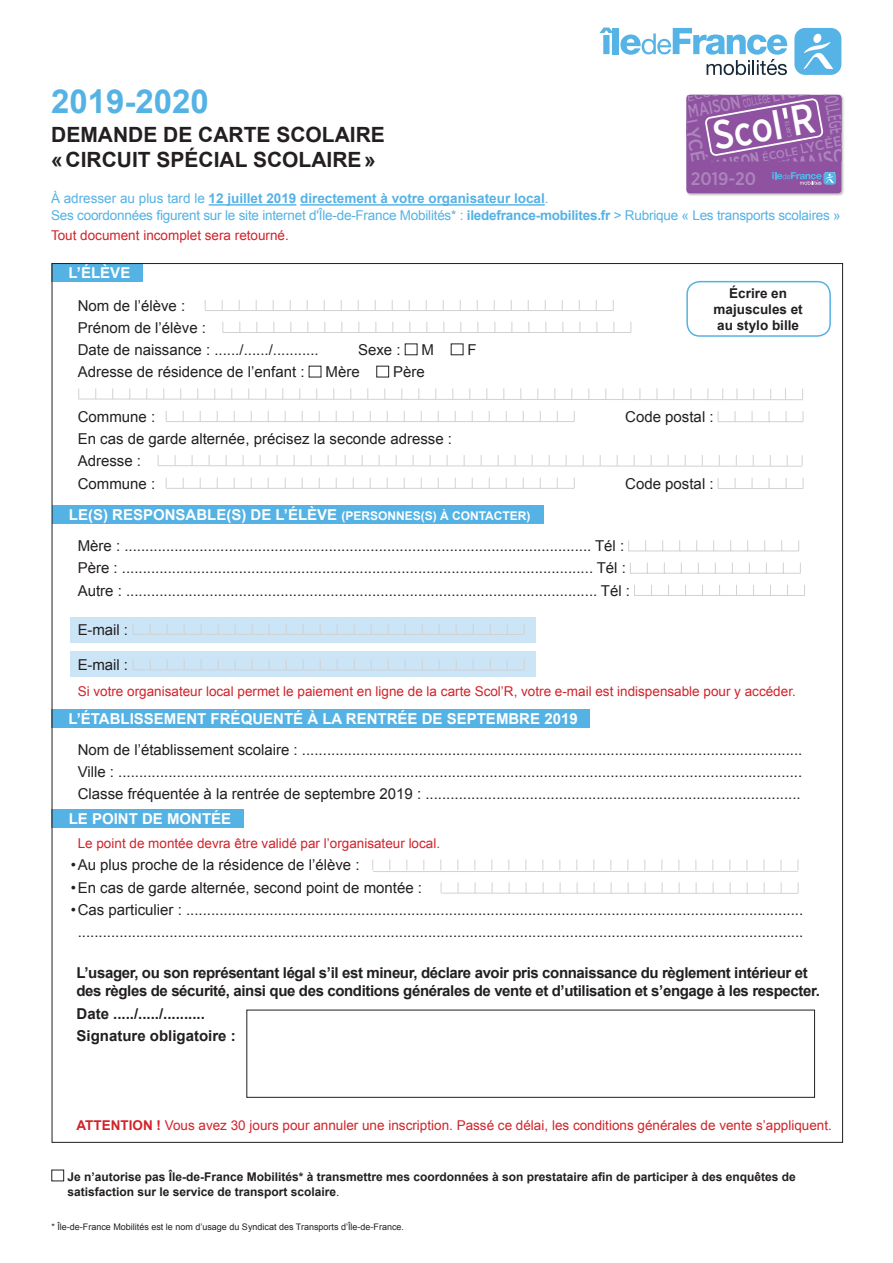
<style>
.page{position:relative;width:893px;height:1263px;background:#fff}
.page>*{position:absolute;margin:0;border:0;box-sizing:border-box;transform-origin:0 0}
.t1{font:500 40.95px "Gotham Narrow";color:#fff;scale:.92 1}
.t2{font:700 33px "Arial";color:#54b2e4}
.t3{font:500 23.1px "Gotham Narrow";color:#ad85bc;scale:.78 1}
.t4{font:700 21px/25.2px "Arial";color:#231f20}
.t5{font:500 20.1px "Gotham Narrow";color:#ad85bc;scale:.54 1}
.t6{font:500 19.65px "Gotham Narrow";color:#ad85bc}
.t7{font:500 18.75px "Gotham Narrow";color:#ad85bc;scale:.78 1}
.t8{font:500 18px "Gotham Narrow";color:#ad85bc}
.t9{font:700 17.1px "Gotham Narrow";color:#ad85bc;scale:.78 1}
.t10{font:15px "Arial";color:#231f20}
.t11{font:700 15px/18px "Arial";letter-spacing:-.025em;color:#231f20}
.t12{font:700 15px "Arial";color:#fff}
.t13{font:700 15px "Arial";color:#231f20}
.t14{font:500 14.1px "Gotham Narrow";color:#ad85bc;scale:1.09 1}
.t15{font:500 14.1px "Gotham Narrow";color:#ad85bc;scale:1.1 1}
.t16{font:13.5px "Arial";color:#d1232a}
.t17{font:13.5px "Arial";letter-spacing:-.015em;color:#54b2e4}
.t18{font:700 13.5px "Arial";color:#54b2e4}
.t19{font:700 13.5px/16.2px "Arial";color:#231f20;text-align:center}
.t20{font:500 12.6px "Gotham Narrow";color:#ad85bc;scale:1.08 1}
.t21{font:500 12.15px "Gotham Narrow";color:#ad85bc;scale:.56 1}
.t22{font:700 12px/15px "Arial";color:#231f20}
.t23{font:500 11.55px "Gotham Narrow";color:#ad85bc;scale:1.08 1}
.t24{font:9px "Arial";color:#231f20}
.t25{font:500 6.75px "Gotham Narrow";color:#b490c2;scale:.8 1}
.s1{font-size:42.3px}
.s2{font-weight:400}
.s3{font-weight:700}
.s4{font-size:12px}
</style>
<div class="page">
<svg style="left:599px;top:28px;width:13px;height:26px"></svg>
<div style="left:612px;top:28px;width:7px;height:26px;background:#55b3e5"></div>
<svg style="left:620px;top:28px;width:167px;height:47px"></svg>
<div style="left:794px;top:28px;width:47px;height:47px;background:#55b3e5;border-radius:11px"></div>
<svg style="left:803px;top:33px;width:30px;height:36px"></svg>
<hr style="left:209px;top:204px;width:87px;height:2px;background:#54b2e4">
<hr style="left:300px;top:204px;width:245px;height:2px;background:#54b2e4">
<div style="left:51px;top:1170px;width:13px;height:11px;border:1px solid #231f20"></div>
<div style="left:70px;top:617px;width:465px;height:26px;background:#cbe4f6"></div>
<div style="left:686px;top:281px;width:145px;height:56px;border:2px solid #54b2e4;border-radius:13px"></div>
<div style="left:52px;top:263px;width:91px;height:19px;background:#54b2e4"></div>
<div style="left:52px;top:709px;width:538px;height:19px;background:#54b2e4"></div>
<div style="left:52px;top:505px;width:491px;height:19px;background:#54b2e4"></div>
<div style="left:52px;top:809px;width:192px;height:19px;background:#54b2e4"></div>
<hr style="left:133px;top:634px;width:391px;height:1px;background:#d1d2d4">
<div style="left:686px;top:94px;width:159px;height:103px;background:#231f20;opacity:.3"></div>
<svg style="left:686px;top:95px;width:156px;height:98px;background:#915ca6"></svg>
<hr style="left:205px;top:310px;width:408px;height:1px;background:#d1d2d4">
<hr style="left:223px;top:332px;width:408px;height:1px;background:#d1d2d4">
<svg style="left:78px;top:388px;width:725px;height:12px"></svg>
<div style="left:70px;top:652px;width:465px;height:25px;background:#cbe4f6"></div>
<div style="left:376px;top:366px;width:13px;height:11px;border:1px solid #231f20"></div>
<hr style="left:166px;top:421px;width:408px;height:1px;background:#d1d2d4">
<hr style="left:718px;top:421px;width:85px;height:1px;background:#d1d2d4">
<svg style="left:158px;top:455px;width:644px;height:12px"></svg>
<hr style="left:166px;top:488px;width:408px;height:1px;background:#d1d2d4">
<hr style="left:718px;top:488px;width:85px;height:1px;background:#d1d2d4">
<hr style="left:629px;top:551px;width:170px;height:1px;background:#d1d2d4">
<hr style="left:630px;top:573px;width:170px;height:1px;background:#d1d2d4">
<hr style="left:634px;top:595px;width:170px;height:1px;background:#d1d2d4">
<hr style="left:133px;top:669px;width:391px;height:1px;background:#d1d2d4">
<hr style="left:373px;top:871px;width:425px;height:1px;background:#d1d2d4">
<hr style="left:442px;top:893px;width:356px;height:1px;background:#d1d2d4">
<p class="t2" style="left:51px;top:79px;width:159px">2019-2020</p>
<p class="t4" style="left:51px;top:123px;width:335px">DEMANDE DE CARTE SCOLAIRE «CIRCUIT SPÉCIAL SCOLAIRE»</p>
<p class="t14" style="left:770px;top:88px;width:40px;rotate:-11deg">LYCÉE</p>
<p class="t20" style="left:685px;top:89px;width:39px;rotate:-11deg">ÉCOLE</p>
<p class="t21" style="left:741px;top:96px;width:52px;rotate:-11deg">COLLÈGE</p>
<p class="t5" style="left:842px;top:87px;width:86px;rotate:80deg">COLLÈGE</p>
<p class="t8" style="left:691px;top:167px;width:67px">2019-20</p>
<p class="t7" style="left:686px;top:100px;width:70px;rotate:-11deg">MAISON</p>
<p class="t9" style="left:709px;top:156px;width:65px;rotate:-11deg">MAISON</p>
<p class="t3" style="left:790px;top:152px;width:86px;rotate:-11deg">MAISON</p>
<p class="t1" style="left:709px;top:111px;width:113px;rotate:-10deg">Scol <span class="s1">R</span></p>
<p class="t6" style="left:703px;top:117px;width:56px;rotate:79deg">LYCÉE</p>
<p class="t25" style="left:786px;top:138px;width:23px;rotate:-101deg">CARTE</p>
<p class="t15" style="left:798px;top:140px;width:40px;rotate:-11deg">LYCÉE</p>
<p class="t23" style="left:761px;top:150px;width:36px;rotate:-11deg">ÉCOLE</p>
<p class="t18" style="left:51px;top:190px;width:499px"><span class="s2">À adresser au plus tard le</span> 12 juillet 2019 directement à votre organisateur local<span class="s2">.</span></p>
<p class="t17" style="left:51px;top:206px;width:791px">Ses coordonnées figurent sur le site internet d'Île-de-France Mobilités* : <span class="s3">iledefrance-mobilites.fr</span> &gt; Rubrique « Les transports scolaires »</p>
<p class="t16" style="left:51px;top:227px;width:239px">Tout document incomplet sera retourné.</p>
<p class="t12" style="left:69px;top:263px;width:63px">L’ÉLÈVE</p>
<p class="t19" style="left:713px;top:285px;width:91px">Écrire en majuscules et au stylo bille</p>
<p class="t10" style="left:78px;top:296px;width:109px">Nom de l’élève :</p>
<p class="t10" style="left:78px;top:318px;width:130px">Prénom de l’élève :</p>
<p class="t10" style="left:78px;top:340px;width:242px">Date de naissance : ....../....../...........</p>
<p class="t10" style="left:358px;top:340px;width:44px">Sexe :</p>
<p class="t10" style="left:422px;top:340px;width:14px">M</p>
<p class="t10" style="left:468px;top:340px;width:11px">F</p>
<p class="t10" style="left:78px;top:362px;width:228px">Adresse de résidence de l’enfant :</p>
<p class="t10" style="left:326px;top:362px;width:36px">Mère</p>
<p class="t10" style="left:393px;top:362px;width:33px">Père</p>
<p class="t10" style="left:78px;top:407px;width:79px">Commune :</p>
<p class="t10" style="left:625px;top:407px;width:90px">Code postal :</p>
<p class="t10" style="left:78px;top:429px;width:376px">En cas de garde alternée, précisez la seconde adresse :</p>
<p class="t10" style="left:78px;top:451px;width:65px">Adresse :</p>
<p class="t10" style="left:78px;top:474px;width:79px">Commune :</p>
<p class="t10" style="left:625px;top:474px;width:90px">Code postal :</p>
<p class="t12" style="left:69px;top:505px;width:463px">LE(S) RESPONSABLE(S) DE L’ÉLÈVE <span class="s4">(PERSONNES(S) À CONTACTER)</span></p>
<p class="t10" style="left:78px;top:536px;width:548px">Mère : ................................................................................................................ Tél :</p>
<p class="t10" style="left:78px;top:558px;width:550px">Père : ................................................................................................................. Tél :</p>
<p class="t10" style="left:78px;top:581px;width:554px">Autre : ................................................................................................................. Tél :</p>
<p class="t10" style="left:78px;top:620px;width:52px">E-mail :</p>
<p class="t10" style="left:78px;top:655px;width:52px">E-mail :</p>
<p class="t16" style="left:78px;top:683px;width:720px">Si votre organisateur local permet le paiement en ligne de la carte Scol’R, votre e-mail est indispensable pour y accéder.</p>
<p class="t12" style="left:68px;top:708px;width:511px">L’ÉTABLISSEMENT FRÉQUENTÉ À LA RENTRÉE DE SEPTEMBRE 2019</p>
<p class="t10" style="left:78px;top:740px;width:726px">Nom de l’établissement scolaire : ........................................................................................................................</p>
<p class="t10" style="left:78px;top:762px;width:726px">Ville : ....................................................................................................................................................................</p>
<p class="t10" style="left:78px;top:784px;width:724px">Classe fréquentée à la rentrée de septembre 2019 : ..........................................................................................</p>
<p class="t16" style="left:78px;top:834px;width:364px">Le point de montée devra être validé par l’organisateur local.</p>
<p class="t10" style="left:71px;top:855px;width:290px">•Au plus proche de la résidence de l’élève :</p>
<p class="t10" style="left:71px;top:877px;width:353px">•En cas de garde alternée, second point de montée :</p>
<p class="t10" style="left:71px;top:900px;width:734px">•Cas particulier : ....................................................................................................................................................</p>
<p class="t10" style="left:78px;top:922px;width:727px">..............................................................................................................................................................................</p>
<p class="t12" style="left:69px;top:809px;width:164px">LE POINT DE MONTÉE</p>
<p class="t11" style="left:77px;top:964px;width:745px">L’usager, ou son représentant légal s’il est mineur, déclare avoir pris connaissance du règlement intérieur et des règles de sécurité, ainsi que des conditions générales de vente et d’utilisation et s’engage à les respecter.</p>
<p class="t11" style="left:77px;top:1005px;width:130px">Date ...../...../..........</p>
<p class="t13" style="left:77px;top:1025px;width:161px">Signature obligatoire :</p>
<p class="t16" style="left:77px;top:1116px;width:757px"><span class="s3">ATTENTION !</span> Vous avez 30 jours pour annuler une inscription. Passé ce délai, les conditions générales de vente s’appliquent.</p>
<p class="t22" style="left:67px;top:1170px;width:730px">Je n’autorise pas Île-de-France Mobilités* à transmettre mes coordonnées à son prestataire afin de participer à des enquêtes de satisfaction sur le service de transport scolaire<span class="s2">.</span></p>
<p class="t24" style="left:51px;top:1221px;width:354px">* Île-de-France Mobilités est le nom d’usage du Syndicat des Transports d’Île-de-France.</p>
</div>
